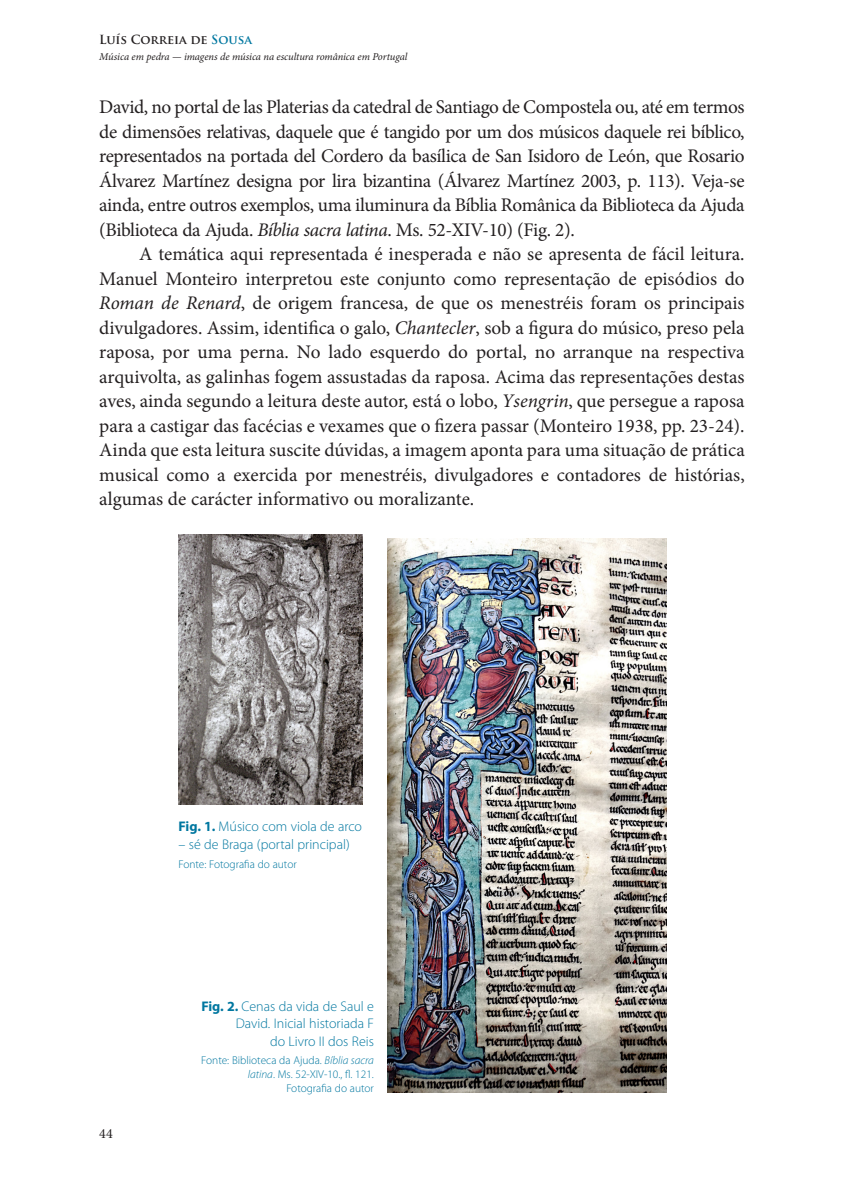
<style>
.page{position:relative;width:844px;height:1191px;background:#fff}
.page>*{position:absolute;margin:0;border:0;box-sizing:border-box;transform-origin:0 0}
.t1{font:19.25px/24.5px "Minion Pro";letter-spacing:-.015em;color:#231f20;text-align:justify}
.t2{font:300 14px/17.5px "Myriad Pro";color:#0077a0;text-align:right}
.t3{font:14px "Minion Pro";color:#231f20}
.t4{font:700 12.25px "Trajan Pro";color:#231f20}
.t5{font:300 11.38px/14px "Myriad Pro";color:#0077a0;text-align:right}
.t6{font:italic 10.5px "Minion Pro";letter-spacing:-.005em;color:#231f20}
.s1{color:#0077a0}
.s2{font-style:italic}
.s3{font-weight:700}
</style>
<div class="page">
<img style="left:178px;top:535px;width:184px;height:269px">
<img style="left:387px;top:538px;width:279px;height:554px">
<p class="t4" style="left:99px;top:32px;width:154px">Luís Correia de <span class="s1">Sousa</span></p>
<p class="t6" style="left:99px;top:49px;width:309px">Música em pedra — imagens de música na escultura românica em Portugal</p>
<p class="t1" style="left:99px;top:95px;width:646px">David, no portal de las Platerias da catedral de Santiago de Compostela ou, até em termos de dimensões relativas, daquele que é tangido por um dos músicos daquele rei bíblico, representados na portada del Cordero da basílica de San Isidoro de León, que Rosario Álvarez Martínez designa por lira bizantina (Álvarez Martínez 2003, p. 113). Veja-se ainda, entre outros exemplos, uma iluminura da Bíblia Românica da Biblioteca da Ajuda (Biblioteca da Ajuda. <span class="s2">Bíblia sacra latina</span>. Ms. 52-XIV-10) (Fig. 2).</p>
<p class="t1" style="left:99px;top:242px;width:646px;text-indent:40px">A temática aqui representada é inesperada e não se apresenta de fácil leitura.<br>Manuel Monteiro interpretou este conjunto como representação de episódios do <span class="s2">Roman de Renard</span>, de origem francesa, de que os menestréis foram os principais divulgadores. Assim, identifica o galo, <span class="s2">Chantecler</span>, sob a figura do músico, preso pela raposa, por uma perna. No lado esquerdo do portal, no arranque na respectiva arquivolta, as galinhas fogem assustadas da raposa. Acima das representações destas aves, ainda segundo a leitura deste autor, está o lobo, <span class="s2">Ysengrin</span>, que persegue a raposa para a castigar das facécias e vexames que o fizera passar (Monteiro 1938, pp. 23-24).<br>Ainda que esta leitura suscite dúvidas, a imagem aponta para uma situação de prática musical como a exercida por menestréis, divulgadores e contadores de histórias, algumas de carácter informativo ou moralizante.</p>
<p class="t2" style="left:178px;top:817px;width:185px"><span class="s3">Fig. 1.</span> Músico com viola de arco</p>
<p class="t2" style="left:178px;top:835px;width:173px">– sé de Braga (portal principal)</p>
<p class="t5" style="left:178px;top:857px;width:120px">Fonte: Fotografia do autor</p>
<p class="t3" style="left:99px;top:1124px;width:15px">44</p>
<p class="t2" style="left:201px;top:997px;width:174px"><span class="s3">Fig. 2.</span> Cenas da vida de Saul e<br>David. Inicial historiada F<br>do Livro II dos Reis</p>
<p class="t5" style="left:201px;top:1053px;width:174px">Fonte: Biblioteca da Ajuda. <span class="s2">Bíblia sacra latina</span>. Ms. 52-XIV-10., fl. 121.<br>Fotografia do autor</p>
</div>
